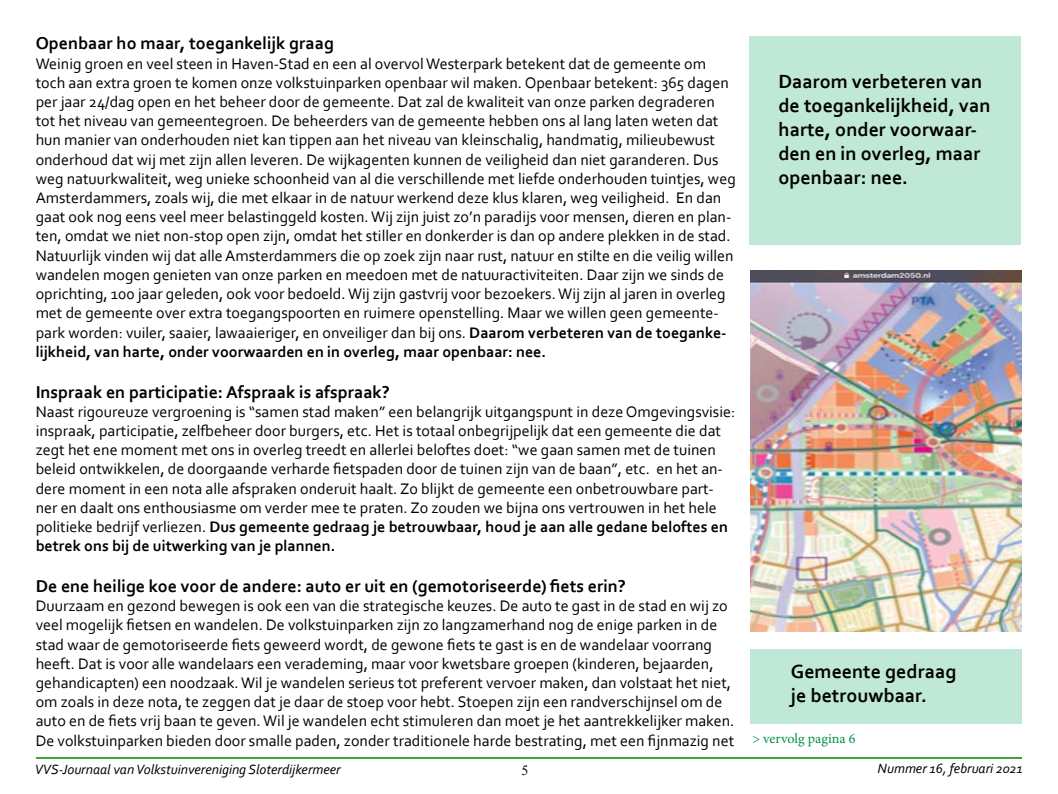
<style>
.page{position:relative;width:1058px;height:794px;background:#fff}
.page>*{position:absolute;margin:0;border:0;box-sizing:border-box;transform-origin:0 0}
.t1{font:700 20px/24px "Corbel";color:#000}
.t2{font:700 18px "Corbel";color:#000}
.t3{font:16px/19.2px "Corbel";color:#000}
.t4{font:italic 14px "Corbel";color:#000}
.t5{font:14px "Minion Pro";color:#02904b}
.t6{font:14px "Times New Roman";color:#000}
.s1{font-weight:700}
</style>
<div class="page">
<hr style="left:36px;top:757px;width:985px;height:2px;background:#3fa535">
<div style="left:749px;top:36px;width:271px;height:209px;background:#c0e8d6"></div>
<div style="left:750px;top:649px;width:271px;height:75px;background:#c0e8d6"></div>
<img style="left:750px;top:270px;width:271px;height:361px">
<p class="t2" style="left:36px;top:32px;width:300px">Openbaar ho maar, toegankelijk graag</p>
<p class="t3" style="left:36px;top:53px;width:701px">Weinig groen en veel steen in Haven-Stad en een al overvol Westerpark betekent dat de gemeente om toch aan extra groen te komen onze volkstuinparken openbaar wil maken. Openbaar betekent: 365 dagen per jaar 24/dag open en het beheer door de gemeente. Dat zal de kwaliteit van onze parken degraderen tot het niveau van gemeentegroen. De beheerders van de gemeente hebben ons al lang laten weten dat hun manier van onderhouden niet kan tippen aan het niveau van kleinschalig, handmatig, milieubewust onderhoud dat wij met zijn allen leveren. De wijkagenten kunnen de veiligheid dan niet garanderen. Dus weg natuurkwaliteit, weg unieke schoonheid van al die verschillende met liefde onderhouden tuintjes, weg Amsterdammers, zoals wij, die met elkaar in de natuur werkend deze klus klaren, weg veiligheid. En dan gaat ook nog eens veel meer belastinggeld kosten. Wij zijn juist zo’n paradijs voor mensen, dieren en plan&shy;ten, omdat we niet non-stop open zijn, omdat het stiller en donkerder is dan op andere plekken in de stad.<br>Natuurlijk vinden wij dat alle Amsterdammers die op zoek zijn naar rust, natuur en stilte en die veilig willen wandelen mogen genieten van onze parken en meedoen met de natuuractiviteiten. Daar zijn we sinds de oprichting, 100 jaar geleden, ook voor bedoeld. Wij zijn gastvrij voor bezoekers. Wij zijn al jaren in overleg met de gemeente over extra toegangspoorten en ruimere openstelling. Maar we willen geen gemeente&shy;park worden: vuiler, saaier, lawaaieriger, en onveiliger dan bij ons. <span class="s1">Daarom verbeteren van de toeganke&shy;lijkheid, van harte, onder voorwaarden en in overleg, maar openbaar: nee.</span></p>
<p class="t2" style="left:36px;top:380px;width:356px">Inspraak en participatie: Afspraak is afspraak?</p>
<p class="t3" style="left:36px;top:401px;width:701px">Naast rigoureuze vergroening is “samen stad maken” een belangrijk uitgangspunt in deze Omgevingsvisie: inspraak, participatie, zelfbeheer door burgers, etc. Het is totaal onbegrijpelijk dat een gemeente die dat zegt het ene moment met ons in overleg treedt en allerlei beloftes doet: “we gaan samen met de tuinen beleid ontwikkelen, de doorgaande verharde fietspaden door de tuinen zijn van de baan”, etc. en het an&shy;dere moment in een nota alle afspraken onderuit haalt. Zo blijkt de gemeente een onbetrouwbare part&shy;ner en daalt ons enthousiasme om verder mee te praten. Zo zouden we bijna ons vertrouwen in het hele politieke bedrijf verliezen. <span class="s1">Dus gemeente gedraag je betrouwbaar, houd je aan alle gedane beloftes en betrek ons bij de uitwerking van je plannen.</span></p>
<p class="t2" style="left:36px;top:575px;width:591px">De ene heilige koe voor de andere: auto er uit en (gemotoriseerde) fiets erin?</p>
<p class="t3" style="left:36px;top:596px;width:700px">Duurzaam en gezond bewegen is ook een van die strategische keuzes. De auto te gast in de stad en wij zo veel mogelijk fietsen en wandelen. De volkstuinparken zijn zo langzamerhand nog de enige parken in de stad waar de gemotoriseerde fiets geweerd wordt, de gewone fiets te gast is en de wandelaar voorrang heeft. Dat is voor alle wandelaars een verademing, maar voor kwetsbare groepen (kinderen, bejaarden, gehandicapten) een noodzaak. Wil je wandelen serieus tot preferent vervoer maken, dan volstaat het niet, om zoals in deze nota, te zeggen dat je daar de stoep voor hebt. Stoepen zijn een randverschijnsel om de auto en de fiets vrij baan te geven. Wil je wandelen echt stimuleren dan moet je het aantrekkelijker maken.<br>De volkstuinparken bieden door smalle paden, zonder traditionele harde bestrating, met een fijnmazig net</p>
<p class="t4" style="left:35px;top:760px;width:307px">VVS-Journaal van Volkstuinvereniging Sloterdijkermeer</p>
<p class="t4" style="left:877px;top:759px;width:147px">Nummer 16, februari 2021</p>
<p class="t1" style="left:778px;top:69px;width:213px">Daarom verbeteren van de toegankelijkheid, van harte, onder voorwaar&shy;den en in overleg, maar openbaar: nee.</p>
<p class="t1" style="left:790px;top:658px;width:167px">Gemeente gedraag je betrouwbaar.</p>
<p class="t5" style="left:752px;top:729px;width:105px">&gt; vervolg pagina 6</p>
<p class="t6" style="left:521px;top:761px;width:8px">5</p>
</div>
